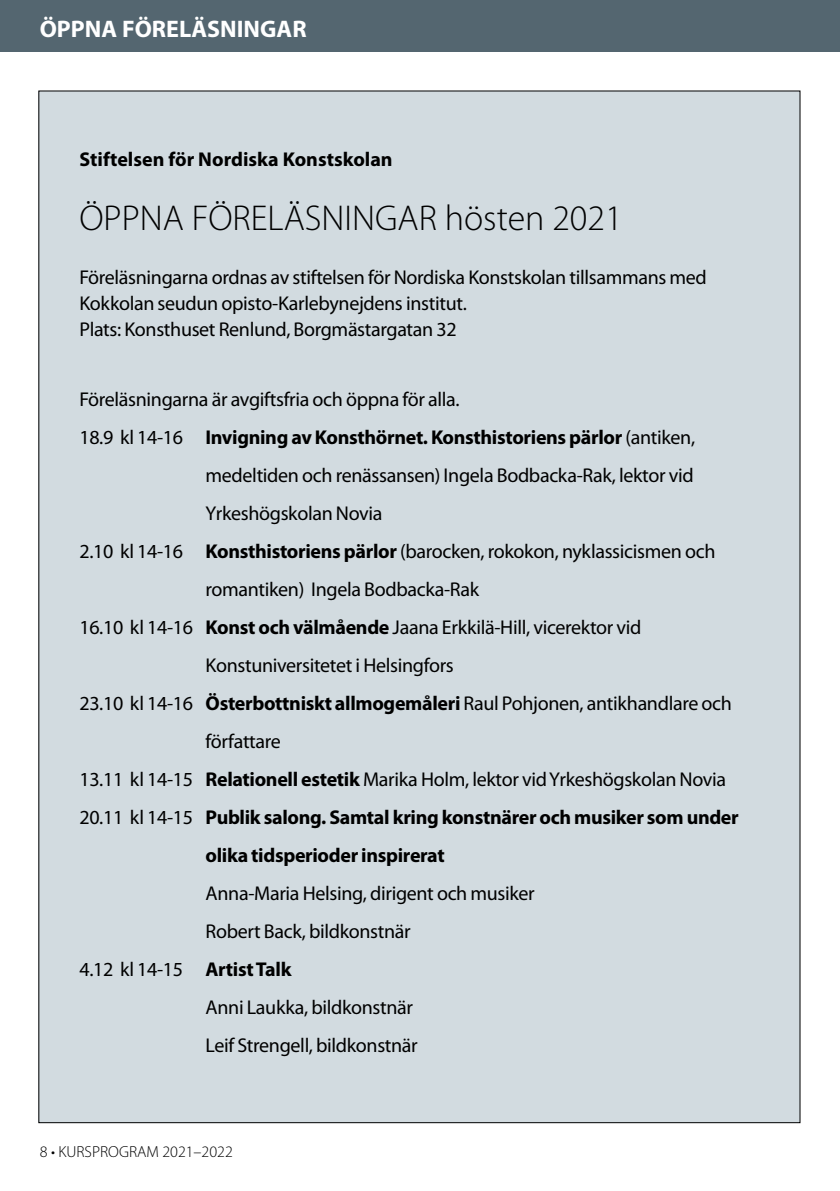
<style>
.page{position:relative;width:840px;height:1191px;background:#fff}
.page>*{position:absolute;margin:0;border:0;box-sizing:border-box;transform-origin:0 0}
.t1{font:300 36px "Myriad Pro";color:#000}
.t2{font:700 24px "Myriad Pro";color:#fff}
.t3{font:20px/26px "Myriad Pro";letter-spacing:-.015em;color:#000}
.t4{font:700 20px "Myriad Pro";letter-spacing:-.015em;color:#000}
.t5{font:300 16px "Myriad Pro";color:#000}
.s1{font-weight:400}
.s2{font-weight:700}
</style>
<div class="page">
<div style="left:0;top:0;width:839px;height:51px;background:#546670"></div>
<div style="left:39px;top:91px;width:760px;height:1031px;background:#d2dbe0"></div>
<p class="t2" style="left:40px;top:15px;width:268px">ÖPPNA FÖRELÄSNINGAR</p>
<p class="t4" style="left:79px;top:148px;width:314px">Stiftelsen för Nordiska Konstskolan</p>
<h1 class="t1" style="left:79px;top:198px;width:544px">ÖPPNA FÖRELÄSNINGAR hösten 2021</h1>
<p class="t3" style="left:79px;top:265px;width:628px">Föreläsningarna ordnas av stiftelsen för Nordiska Konstskolan tillsammans med<br>Kokkolan seudun opisto-Karlebynejdens institut.<br>Plats: Konsthuset Renlund, Borgmästargatan 32</p>
<p class="t3" style="left:79px;top:387px;width:381px">Föreläsningarna är avgiftsfria och öppna för alla.</p>
<p class="t4" style="left:79px;top:426px;width:617px"><span class="s1">18.9 kl 14-16</span> Invigning av Konsthörnet. Konsthistoriens pärlor <span class="s1">(antiken,</span></p>
<p class="t3" style="left:205px;top:463px;width:489px">medeltiden och renässansen) Ingela Bodbacka-Rak, lektor vid</p>
<p class="t3" style="left:205px;top:501px;width:178px">Yrkeshögskolan Novia</p>
<p class="t3" style="left:79px;top:539px;width:637px">2.10 kl 14-16 <span class="s2">Konsthistoriens pärlor</span> (barocken, rokokon, nyklassicismen och</p>
<p class="t3" style="left:205px;top:577px;width:275px">romantiken) Ingela Bodbacka-Rak</p>
<p class="t3" style="left:79px;top:615px;width:563px">16.10 kl 14-16 <span class="s2">Konst och välmående</span> Jaana Erkkilä-Hill, vicerektor vid</p>
<p class="t3" style="left:205px;top:653px;width:250px">Konstuniversitetet i Helsingfors</p>
<p class="t3" style="left:79px;top:691px;width:653px">23.10 kl 14-16 <span class="s2">Österbottniskt allmogemåleri</span> Raul Pohjonen, antikhandlare och</p>
<p class="t3" style="left:205px;top:729px;width:77px">författare</p>
<p class="t3" style="left:79px;top:767px;width:648px">13.11 kl 14-15 <span class="s2">Relationell estetik</span> Marika Holm, lektor vid Yrkeshögskolan Novia</p>
<p class="t4" style="left:79px;top:806px;width:660px"><span class="s1">20.11 kl 14-15</span> Publik salong. Samtal kring konstnärer och musiker som under</p>
<p class="t4" style="left:205px;top:844px;width:240px">olika tidsperioder inspirerat</p>
<p class="t3" style="left:205px;top:881px;width:330px">Anna-Maria Helsing, dirigent och musiker</p>
<p class="t3" style="left:205px;top:919px;width:206px">Robert Back, bildkonstnär</p>
<p class="t3" style="left:79px;top:957px;width:213px">4.12 kl 14-15 <span class="s2">Artist Talk</span></p>
<p class="t3" style="left:205px;top:995px;width:209px">Anni Laukka, bildkonstnär</p>
<p class="t3" style="left:205px;top:1033px;width:214px">Leif Strengell, bildkonstnär</p>
<p class="t5" style="left:40px;top:1142px;width:194px">8 • KURSPROGRAM 2021–2022</p>
</div>
